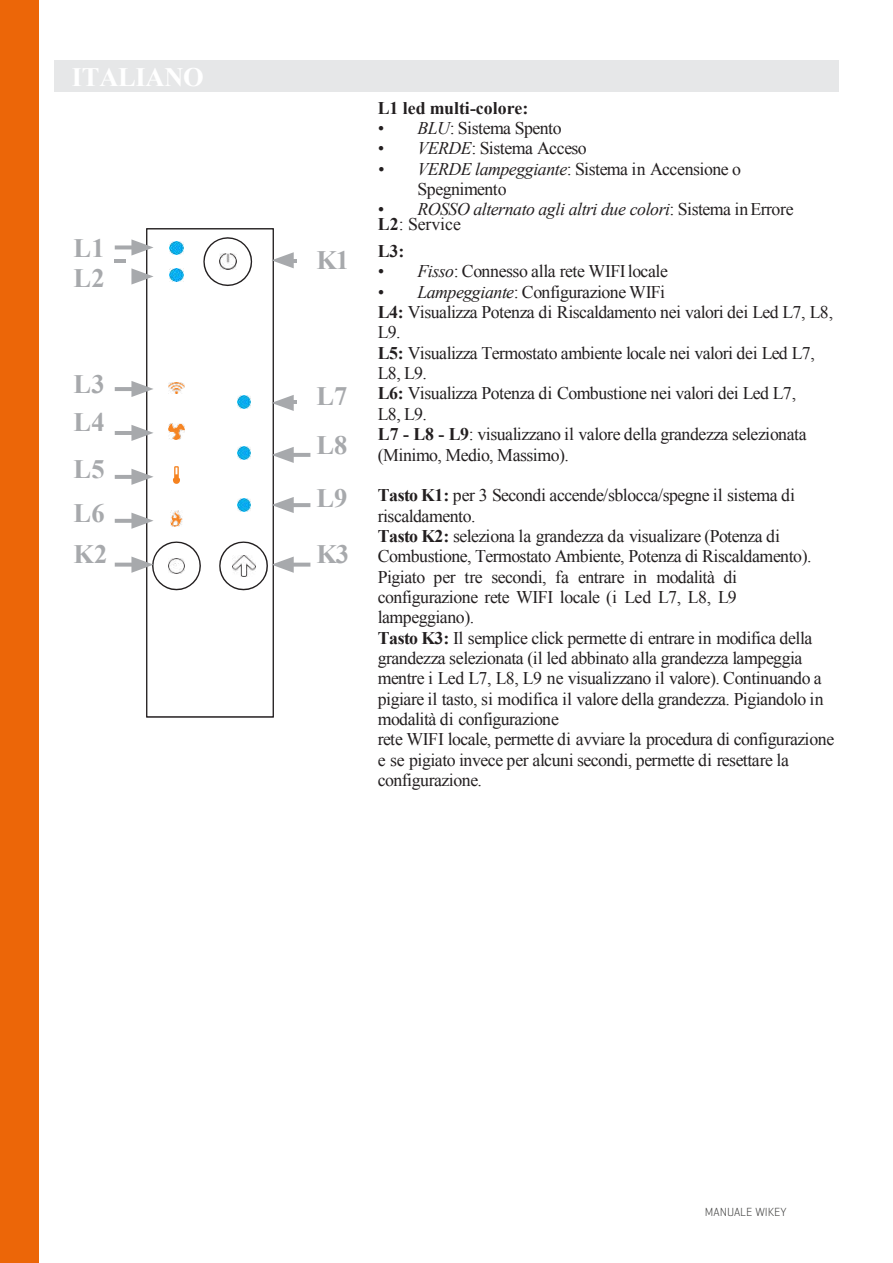
<style>
.page{position:relative;width:893px;height:1263px;background:#fff}
.page>*{position:absolute;margin:0;border:0;box-sizing:border-box;transform-origin:0 0}
.t1{font:700 26.55px/43.2px "Times New Roman";letter-spacing:.005em;color:#a7a9ac}
.t2{font:700 26.55px "Times New Roman";letter-spacing:-.01em;color:#fff}
.t3{font:17.85px/20.4px "Times New Roman";letter-spacing:-.025em;color:#231f20}
.t4{font:italic 17.85px/14.5px "Times New Roman";letter-spacing:-.025em;color:#231f20}
.t5{font:700 17.85px "Times New Roman";letter-spacing:.005em;color:#231f20}
.t6{font:300 12px "Geogrotesque";color:#3c3c3b}
.s1{font-style:italic}
.s2{font-style:normal}
.s3{font-weight:700;font-style:normal}
.s4{font-weight:700}
</style>
<div class="page">
<div style="left:0;top:0;width:38px;height:1263px;background:#ec6608"></div>
<svg style="left:203px;top:237px;width:49px;height:49px"></svg>
<img style="left:219px;top:253px;width:17px;height:17px">
<div style="left:146px;top:228px;width:128px;height:489px;border:1px solid #231f20"></div>
<svg style="left:170px;top:269px;width:13px;height:13px"></svg>
<svg style="left:170px;top:241px;width:13px;height:13px"></svg>
<svg style="left:237px;top:395px;width:13px;height:13px"></svg>
<svg style="left:237px;top:447px;width:13px;height:13px"></svg>
<svg style="left:237px;top:498px;width:13px;height:13px"></svg>
<svg style="left:173px;top:466px;width:7px;height:18px"></svg>
<img style="left:171px;top:511px;width:11px;height:15px">
<img style="left:169px;top:424px;width:15px;height:15px">
<img style="left:168px;top:382px;width:16px;height:12px">
<hr style="left:115px;top:387px;width:24px;height:4px;background:#a7a9ac">
<svg style="left:131px;top:381px;width:22px;height:16px"></svg>
<hr style="left:115px;top:431px;width:24px;height:4px;background:#a7a9ac">
<svg style="left:131px;top:425px;width:23px;height:16px"></svg>
<hr style="left:115px;top:475px;width:24px;height:4px;background:#a7a9ac">
<svg style="left:131px;top:469px;width:23px;height:16px"></svg>
<svg style="left:115px;top:519px;width:16px;height:4px"></svg>
<svg style="left:131px;top:513px;width:23px;height:16px"></svg>
<svg style="left:115px;top:563px;width:16px;height:4px"></svg>
<svg style="left:131px;top:541px;width:70px;height:49px"></svg>
<svg style="left:294px;top:563px;width:16px;height:4px"></svg>
<svg style="left:219px;top:541px;width:75px;height:49px"></svg>
<hr style="left:286px;top:503px;width:24px;height:4px;background:#a7a9ac">
<svg style="left:272px;top:497px;width:22px;height:16px"></svg>
<hr style="left:286px;top:453px;width:24px;height:4px;background:#a7a9ac">
<svg style="left:115px;top:239px;width:39px;height:46px"></svg>
<svg style="left:272px;top:252px;width:25px;height:211px"></svg>
<hr style="left:286px;top:400px;width:11px;height:4px;background:#a7a9ac">
<div style="left:54px;top:60px;width:785px;height:32px;background:#e6e7e8"></div>
<h1 class="t2" style="left:72px;top:59px;width:134px">ITALIANO</h1>
<h1 class="t1" style="left:74px;top:225px;width:33px">L1</h1>
<h1 class="t1" style="left:74px;top:255px;width:33px">L2</h1>
<h1 class="t1" style="left:74px;top:362px;width:33px">L3</h1>
<h1 class="t1" style="left:74px;top:400px;width:33px">L4</h1>
<h1 class="t1" style="left:74px;top:447px;width:33px">L5<br>L6</h1>
<h1 class="t1" style="left:316px;top:238px;width:34px">K1</h1>
<h1 class="t1" style="left:316px;top:374px;width:33px">L7</h1>
<h1 class="t1" style="left:316px;top:423px;width:33px">L8</h1>
<h1 class="t1" style="left:316px;top:476px;width:33px">L9</h1>
<h1 class="t1" style="left:74px;top:532px;width:35px">K2</h1>
<h1 class="t1" style="left:316px;top:532px;width:34px">K3</h1>
<p class="t5" style="left:378px;top:96px;width:152px">L1 led multi-colore:</p>
<p class="t3" style="left:377px;top:117px;width:186px"><span class="s1">• BLU</span>: Sistema Spento</p>
<p class="t3" style="left:377px;top:138px;width:211px"><span class="s1">• VERDE</span>: Sistema Acceso</p>
<p class="t3" style="left:418px;top:158px;width:325px;text-indent:-40px"><span class="s1">• VERDE lampeggiante</span>: Sistema in Accensione o<br>Spegnimento</p>
<p class="t4" style="left:377px;top:202px;width:418px">• ROSSO alternato agli altri due colori<span class="s2">: Sistema inErrore<br></span><span class="s3">L2</span><span class="s2">: Service</span></p>
<p class="t5" style="left:378px;top:239px;width:28px">L3:</p>
<p class="t3" style="left:377px;top:261px;width:292px"><span class="s1">• Fisso</span>: Connesso alla rete WIFIlocale</p>
<p class="t3" style="left:377px;top:281px;width:457px"><span class="s1">• Lampeggiante</span>: Configurazione WIFi<br><span class="s4">L4:</span> Visualizza Potenza di Riscaldamento nei valori dei Led L7, L8, L9.<br><span class="s4">L5:</span> Visualizza Termostato ambiente locale nei valori dei Led L7, L8, L9.<br><span class="s4">L6:</span> Visualizza Potenza di Combustione nei valori dei Led L7,<br>L8, L9.<br><span class="s4">L7 - L8 - L9</span>: visualizzano il valore della grandezza selezionata (Minimo, Medio, Massimo).</p>
<p class="t3" style="left:378px;top:485px;width:458px"><span class="s4">Tasto K1:</span> per 3 Secondi accende/sblocca/spegne il sistema di riscaldamento.<br><span class="s4">Tasto K2:</span> seleziona la grandezza da visualizare (Potenza di Combustione, Termostato Ambiente, Potenza di Riscaldamento).<br>Pigiato per tre secondi, fa entrare in modalità di configurazione rete WIFI locale (i Led L7, L8, L9 lampeggiano).<br><span class="s4">Tasto K3:</span> Il semplice click permette di entrare in modifica della grandezza selezionata (il led abbinato alla grandezza lampeggia mentre i Led L7, L8, L9 ne visualizzano il valore). Continuando a pigiare il tasto, si modifica il valore della grandezza. Pigiandolo in modalità di configurazione<br>rete WIFI locale, permette di avviare la procedura di configurazione e se pigiato invece per alcuni secondi, permette di resettare la configurazione.</p>
<p class="t6" style="left:705px;top:1204px;width:83px">MANUALE WIKEY</p>
</div>
